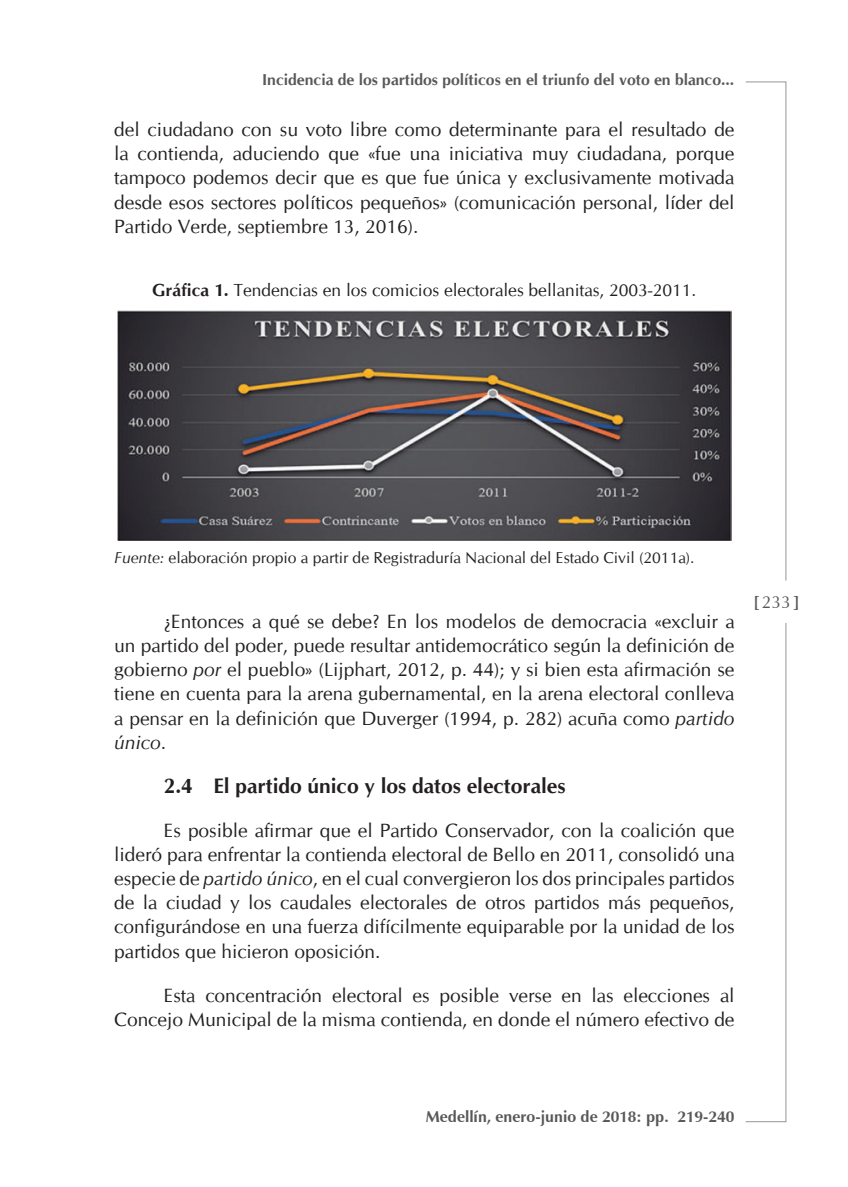
<style>
.page{position:relative;width:848px;height:1187px;background:#fff}
.page>*{position:absolute;margin:0;border:0;box-sizing:border-box;transform-origin:0 0}
.t1{font:700 21px "CG Omega";color:#231f20}
.t2{font:19.25px/24.2px "CG Omega";color:#231f20;text-align:justify}
.t3{font:17.5px "CG Omega";color:#231f20}
.t4{font:17.5px "Zapf Humanist 601 BT";color:#57585a}
.t5{font:15.75px "CG Omega";color:#231f20}
.t6{font:700 15.75px "CG Omega";color:#57585a}
.t7{font:700 15.75px "Zapf Humanist 601 BT";color:#57585a}
.s1{font-weight:700}
.s2{font-style:italic}
</style>
<div class="page">
<svg style="left:745px;top:81px;width:41px;height:500px"></svg>
<svg style="left:745px;top:623px;width:41px;height:499px"></svg>
<img style="left:117px;top:310px;width:614px;height:231px">
<p class="t6" style="left:262px;top:70px;width:473px">Incidencia de los partidos políticos en el triunfo del voto en blanco...</p>
<p class="t2" style="left:114px;top:118px;width:622px">del ciudadano con su voto libre como determinante para el resultado de la contienda, aduciendo que «fue una iniciativa muy ciudadana, porque tampoco podemos decir que es que fue única y exclusivamente motivada desde esos sectores políticos pequeños» (comunicación personal, líder del Partido Verde, septiembre 13, 2016).</p>
<p class="t3" style="left:152px;top:280px;width:546px"><span class="s1">Gráfica 1.</span> Tendencias en los comicios electorales bellanitas, 2003-2011.</p>
<p class="t5" style="left:114px;top:549px;width:582px"><span class="s2">Fuente:</span> elaboración propio a partir de Registraduría Nacional del Estado Civil (2011a).</p>
<p class="t2" style="left:114px;top:609px;width:622px;text-indent:50px">¿Entonces a qué se debe? En los modelos de democracia «excluir a un partido del poder, puede resultar antidemocrático según la definición de gobierno <span class="s2">por</span> el pueblo» (Lijphart, 2012, p. 44); y si bien esta afirmación se tiene en cuenta para la arena gubernamental, en la arena electoral conlleva a pensar en la definición que Duverger (1994, p. 282) acuña como <span class="s2">partido único</span>.</p>
<p class="t1" style="left:164px;top:772px;width:403px">2.4 El partido único y los datos electorales</p>
<p class="t2" style="left:114px;top:818px;width:622px;text-indent:50px">Es posible afirmar que el Partido Conservador, con la coalición que lideró para enfrentar la contienda electoral de Bello en 2011, consolidó una especie de <span class="s2">partido único</span>, en el cual convergieron los dos principales partidos de la ciudad y los caudales electorales de otros partidos más pequeños, configurándose en una fuerza difícilmente equiparable por la unidad de los partidos que hicieron oposición.</p>
<p class="t2" style="left:114px;top:983px;width:622px;text-align:right">Esta concentración electoral es posible verse en las elecciones al<br>Concejo Municipal de la misma contienda, en donde el número efectivo de</p>
<p class="t4" style="left:754px;top:591px;width:47px"><span class="s1">[</span>233<span class="s1">]</span></p>
<p class="t7" style="left:426px;top:1106px;width:310px">Medellín, enero-junio de 2018: pp. 219-240</p>
</div>
